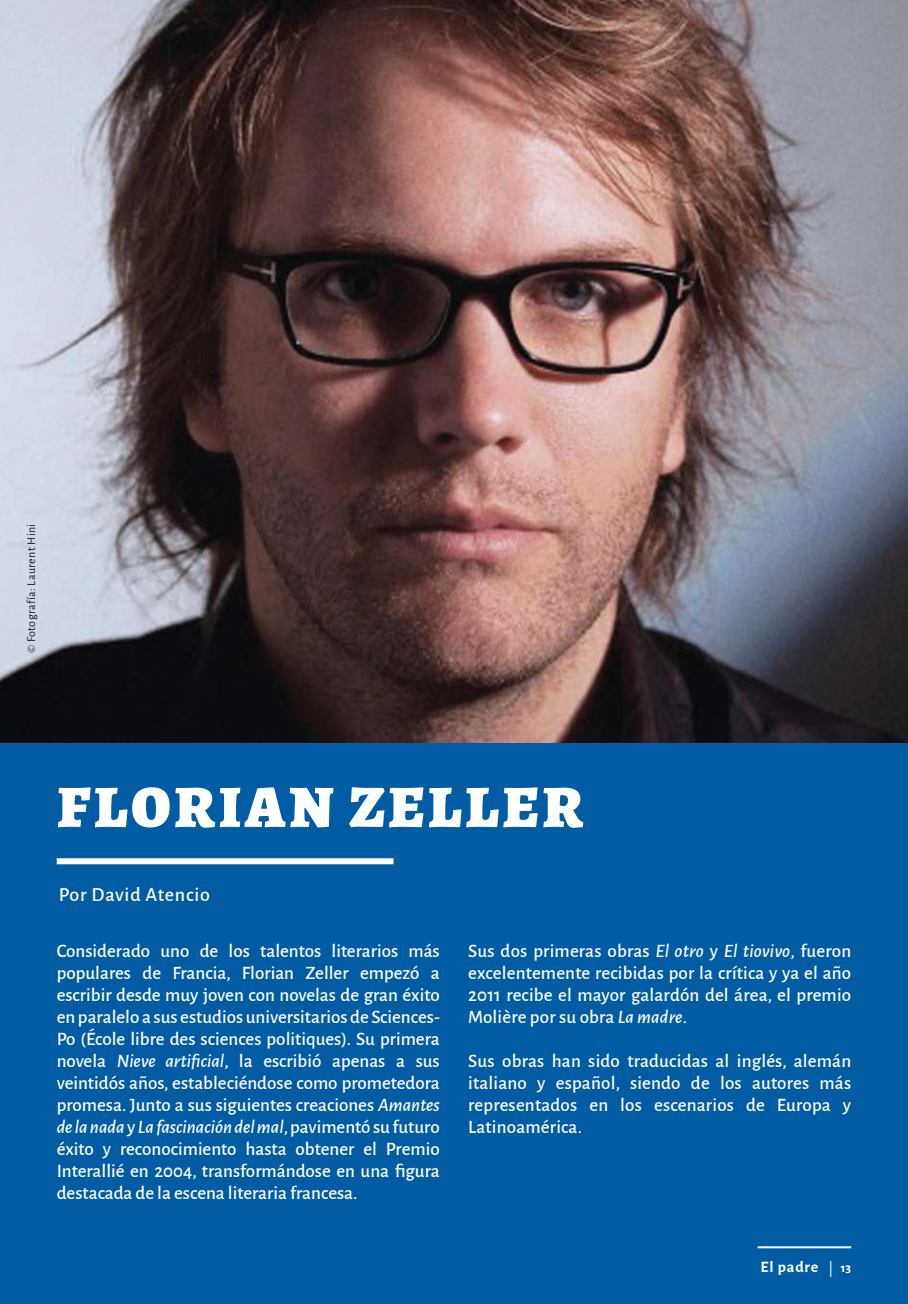
<style>
.page{position:relative;width:908px;height:1304px;background:#fff}
.page>*{position:absolute;margin:0;border:0;box-sizing:border-box;transform-origin:0 0}
.t1{font:900 60px "Alegreya";letter-spacing:.06em;color:#fff}
.t2{font:500 20px "Alegreya Sans";letter-spacing:.04em;color:#fff}
.t3{font:500 19px/22px "Alegreya Sans";letter-spacing:.01em;color:#fff;text-align:justify}
.t4{font:700 16px "Alegreya Sans";letter-spacing:.05em;color:#fff}
.t5{font:12px "Alegreya Sans";letter-spacing:.03em;color:#221d1f}
.s1{font-style:italic}
.s2{font-family:"Minion Pro";font-weight:400}
.s3{font-size:13px}
</style>
<div class="page">
<img style="left:0;top:0;width:907px;height:744px">
<div style="left:0;top:744px;width:907px;height:560px;background:#015ca3"></div>
<hr style="left:757px;top:1246px;width:93px;height:2px;background:#fff">
<div style="left:57px;top:858px;width:336px;height:6px;background:#fff"></div>
<p class="t5" style="left:23px;top:653px;width:131px;rotate:-90deg">© Fotografía: Laurent Hini</p>
<h1 class="t1" style="left:57px;top:766px;width:527px">FLORIAN ZELLER</h1>
<p class="t2" style="left:59px;top:881px;width:153px">Por David Atencio</p>
<p class="t3" style="left:57px;top:939px;width:384px">Considerado uno de los talentos literarios más populares de Francia, Florian Zeller empezó a escribir desde muy joven con novelas de gran éxito en paralelo a sus estudios universitarios de Sciences-Po (École libre des sciences politiques). Su primera novela <span class="s1">Nieve artificial</span>, la escribió apenas a sus veintidós años, estableciéndose como prometedora promesa. Junto a sus siguientes creaciones <span class="s1">Amantes de la nada</span> y <span class="s1">La fascinación del mal</span>, pavimentó su futuro éxito y reconocimiento hasta obtener el Premio Interallié en 2004, transformándose en una figura destacada de la escena literaria francesa.</p>
<p class="t3" style="left:468px;top:939px;width:384px">Sus dos primeras obras <span class="s1">El otro</span> y <span class="s1">El tiovivo</span>, fueron excelentemente recibidas por la crítica y ya el año 2011 recibe el mayor galardón del área, el premio Molière por su obra <span class="s1">La madre</span>.</p>
<p class="t3" style="left:468px;top:1049px;width:384px">Sus obras han sido traducidas al inglés, alemán italiano y español, siendo de los autores más representados en los escenarios de Europa y Latinoamérica.</p>
<p class="t4" style="left:760px;top:1255px;width:92px">El padre <span class="s2">|</span> <span class="s3">13</span></p>
</div>
